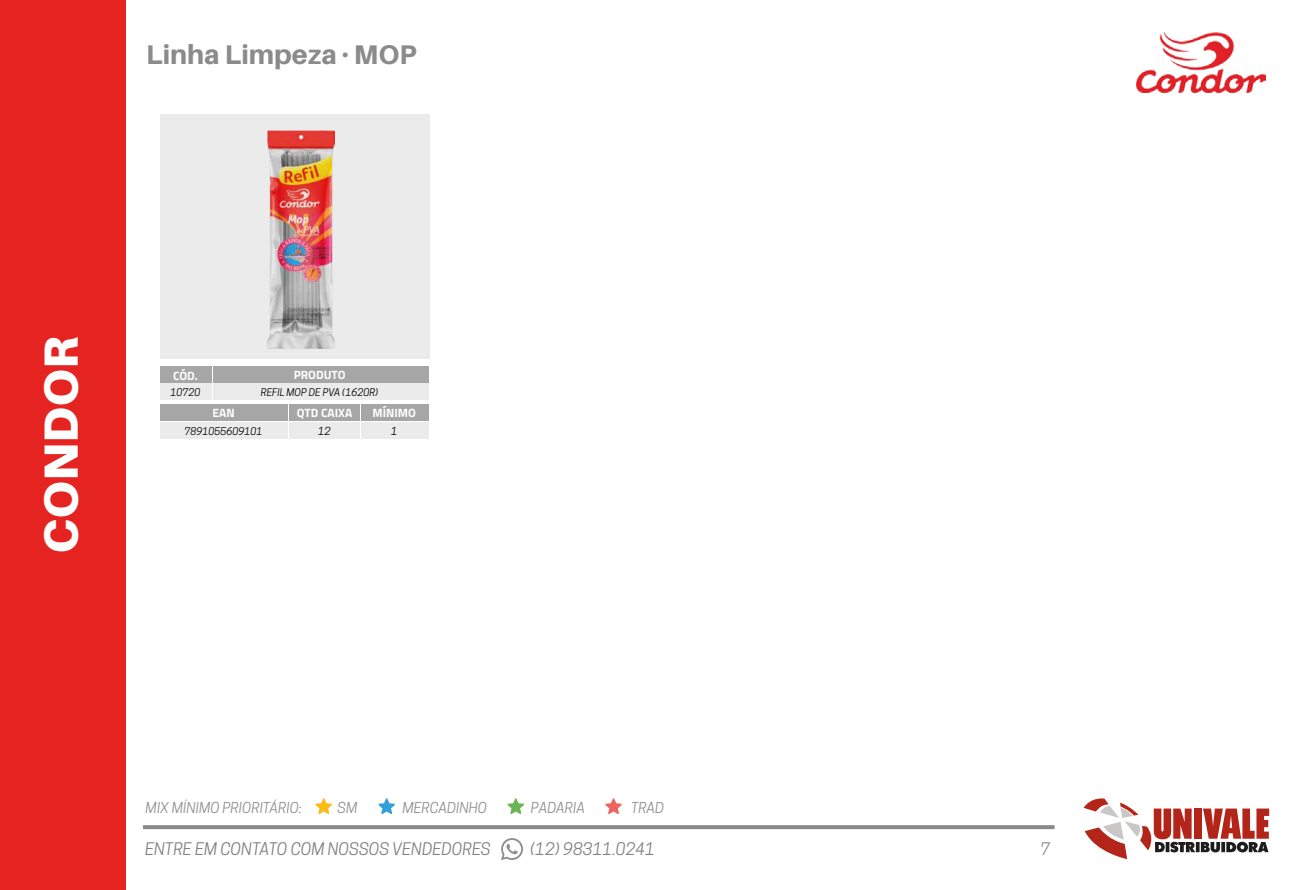
<style>
.page{position:relative;width:1300px;height:890px;background:#fff}
.page>*{position:absolute;margin:0;border:0;box-sizing:border-box;transform-origin:0 0}
.t1{font:900 48px "Aileron";color:#fff}
.t2{font:800 27px "Aileron";color:#8b8b8b}
.t3{font:italic 16.3px "Cooper Hewitt";color:#818181}
.t4{font:italic 16.3px "Cooper Hewitt";color:#8a8a8a}
.t5{font:italic 14.2px "Cooper Hewitt";color:#919191}
.t6{font:700 12px "Titillium Web";color:#fff}
.t7{font:italic 10.5px "Cooper Hewitt";color:#010101}
.t8{font:italic 10px "Cooper Hewitt";color:#010101}
</style>
<div class="page">
<svg style="left:143px;top:825px;width:912px;height:4px;background:#8e8e8e"></svg>
<div style="left:1194px;top:809px;width:8px;height:30px;background:#b32518"></div>
<svg style="left:1084px;top:798px;width:111px;height:61px"></svg>
<svg style="left:1196px;top:842px;width:4px;height:10px"></svg>
<svg style="left:1201px;top:809px;width:68px;height:43px"></svg>
<svg style="left:315px;top:798px;width:17px;height:16px"></svg>
<svg style="left:605px;top:798px;width:17px;height:16px"></svg>
<svg style="left:378px;top:798px;width:17px;height:16px"></svg>
<svg style="left:508px;top:798px;width:16px;height:16px"></svg>
<svg style="left:501px;top:838px;width:22px;height:22px"></svg>
<div style="left:0;top:0;width:126px;height:890px;background:#e52321"></div>
<img style="left:1136px;top:33px;width:129px;height:60px">
<div style="left:160px;top:115px;width:269px;height:244px;background:#ebebeb"></div>
<div style="left:160px;top:366px;width:52px;height:16px;background:#a6a6a6"></div>
<div style="left:289px;top:405px;width:71px;height:16px;background:#a6a6a6"></div>
<div style="left:362px;top:405px;width:67px;height:16px;background:#a6a6a6"></div>
<div style="left:160px;top:405px;width:128px;height:16px;background:#a6a6a6"></div>
<div style="left:213px;top:366px;width:216px;height:16px;background:#a6a6a6"></div>
<div style="left:160px;top:384px;width:52px;height:16px;background:#ebebeb"></div>
<div style="left:289px;top:422px;width:71px;height:17px;background:#ebebeb"></div>
<div style="left:362px;top:422px;width:67px;height:17px;background:#ebebeb"></div>
<div style="left:160px;top:422px;width:128px;height:17px;background:#ebebeb"></div>
<div style="left:213px;top:384px;width:216px;height:16px;background:#ebebeb"></div>
<img style="left:268px;top:131px;width:67px;height:217px">
<h2 class="t2" style="left:146px;top:40px;width:272px">Linha Limpeza . MOP</h2>
<h1 class="t1" style="left:33px;top:554px;width:219px;rotate:-90deg">CONDOR</h1>
<p class="t6" style="left:173px;top:366px;width:26px">CÓD.</p>
<p class="t6" style="left:294px;top:365px;width:53px">PRODUTO</p>
<p class="t6" style="left:212px;top:404px;width:24px">EAN</p>
<p class="t6" style="left:297px;top:404px;width:57px">QTD CAIXA</p>
<p class="t6" style="left:372px;top:404px;width:45px">MÍNIMO</p>
<p class="t8" style="left:171px;top:387px;width:31px">10720</p>
<p class="t8" style="left:261px;top:387px;width:119px">REFIL MOP DE PVA (1620R)</p>
<p class="t8" style="left:185px;top:425px;width:79px">7891055609101</p>
<p class="t7" style="left:318px;top:425px;width:14px">12</p>
<p class="t7" style="left:391px;top:425px;width:8px">1</p>
<p class="t5" style="left:146px;top:799px;width:158px">MIX MÍNIMO PRIORITÁRIO:</p>
<p class="t5" style="left:337px;top:799px;width:21px">SM</p>
<p class="t5" style="left:402px;top:799px;width:86px">MERCADINHO</p>
<p class="t5" style="left:531px;top:799px;width:56px">PADARIA</p>
<p class="t5" style="left:631px;top:799px;width:35px">TRAD</p>
<p class="t3" style="left:145px;top:839px;width:347px">ENTRE EM CONTATO COM NOSSOS VENDEDORES</p>
<p class="t3" style="left:530px;top:839px;width:127px">(12) 98311.0241</p>
<p class="t4" style="left:1040px;top:839px;width:11px">7</p>
</div>
